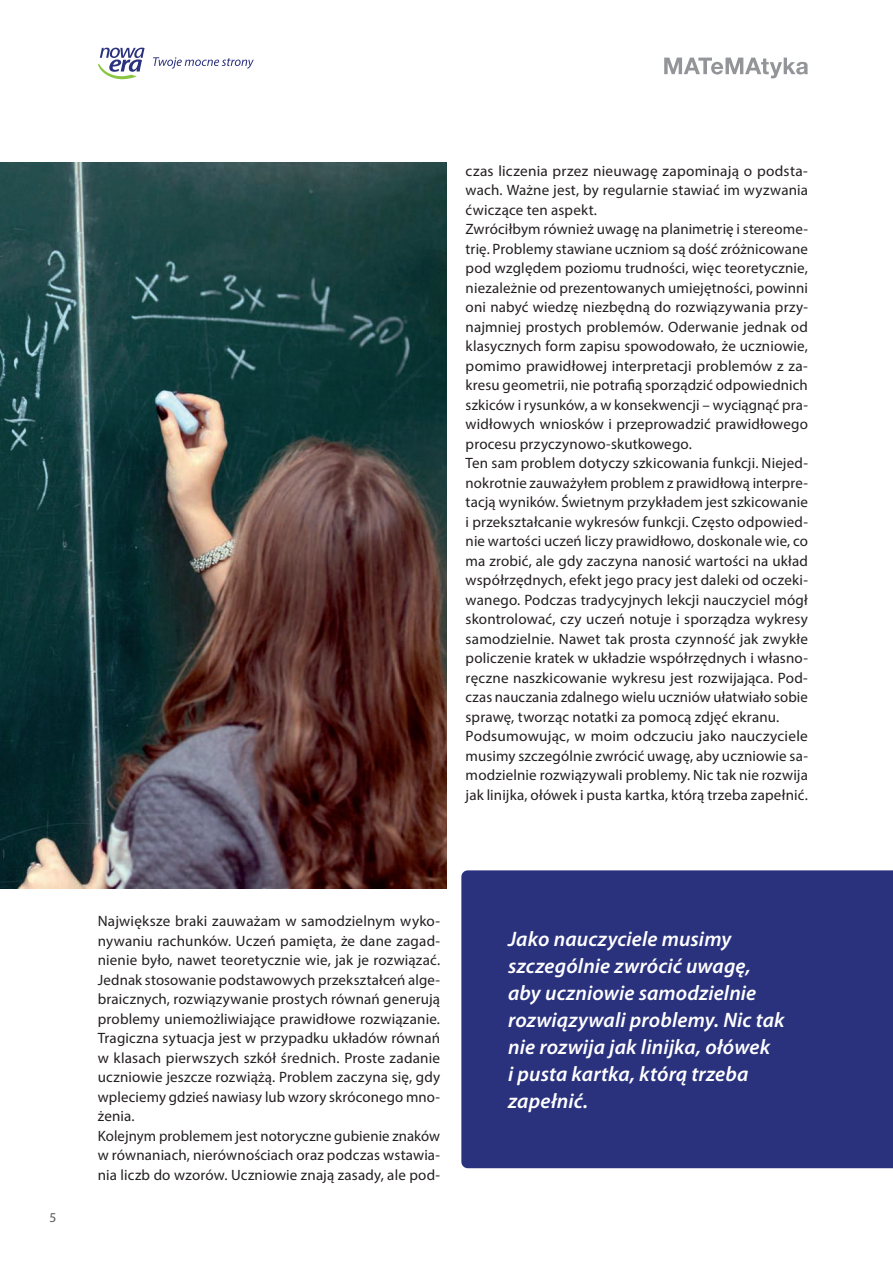
<style>
.page{position:relative;width:893px;height:1263px;background:#fff}
.page>*{position:absolute;margin:0;border:0;box-sizing:border-box;transform-origin:0 0}
.t1{font:italic 600 21px/27px "Myriad Pro";letter-spacing:.005em;color:#fff}
.t2{font:15px/19.5px "Myriad Pro";letter-spacing:.01em;color:#231f20}
.t3{font:13.5px "Myriad Pro";color:#57585a}
</style>
<div class="page">
<svg style="left:98px;top:48px;width:47px;height:32px"></svg>
<svg style="left:153px;top:57px;width:101px;height:12px"></svg>
<svg style="left:664px;top:58px;width:144px;height:20px"></svg>
<div style="left:461px;top:870px;width:432px;height:298px;background:#2a317d"></div>
<img style="left:0;top:162px;width:446px;height:727px">
<p class="t2" style="left:466px;top:160px;width:344px">czas liczenia przez nieuwagę zapominają o podsta&shy;wach. Ważne jest, by regularnie stawiać im wyzwania ćwiczące ten aspekt.<br>Zwróciłbym również uwagę na planimetrię i stereome&shy;trię. Problemy stawiane uczniom są dość zróżnicowane pod względem poziomu trudności, więc teoretycznie, niezależnie od prezentowanych umiejętności, powinni oni nabyć wiedzę niezbędną do rozwiązywania przy&shy;najmniej prostych problemów. Oderwanie jednak od klasycznych form zapisu spowodowało, że uczniowie, pomimo prawidłowej interpretacji problemów z za&shy;kresu geometrii, nie potrafią sporządzić odpowiednich szkiców i rysunków, a w konsekwencji – wyciągnąć pra&shy;widłowych wniosków i przeprowadzić prawidłowego procesu przyczynowo-skutkowego.<br>Ten sam problem dotyczy szkicowania funkcji. Niejed&shy;nokrotnie zauważyłem problem z prawidłową interpre&shy;tacją wyników. Świetnym przykładem jest szkicowanie i przekształcanie wykresów funkcji. Często odpowied&shy;nie wartości uczeń liczy prawidłowo, doskonale wie, co ma zrobić, ale gdy zaczyna nanosić wartości na układ współrzędnych, efekt jego pracy jest daleki od oczeki&shy;wanego. Podczas tradycyjnych lekcji nauczyciel mógł skontrolować, czy uczeń notuje i sporządza wykresy samodzielnie. Nawet tak prosta czynność jak zwykłe policzenie kratek w układzie współrzędnych i własno&shy;ręczne naszkicowanie wykresu jest rozwijająca. Pod&shy;czas nauczania zdalnego wielu uczniów ułatwiało sobie sprawę, tworząc notatki za pomocą zdjęć ekranu.<br>Podsumowując, w moim odczuciu jako nauczyciele musimy szczególnie zwrócić uwagę, aby uczniowie sa&shy;modzielnie rozwiązywali problemy. Nic tak nie rozwija jak linijka, ołówek i pusta kartka, którą trzeba zapełnić.</p>
<p class="t3" style="left:49px;top:1209px;width:8px">5</p>
<p class="t2" style="left:98px;top:911px;width:344px">Największe braki zauważam w samodzielnym wyko&shy;nywaniu rachunków. Uczeń pamięta, że dane zagad&shy;nienie było, nawet teoretycznie wie, jak je rozwiązać.<br>Jednak stosowanie podstawowych przekształceń alge&shy;braicznych, rozwiązywanie prostych równań generują problemy uniemożliwiające prawidłowe rozwiązanie.<br>Tragiczna sytuacja jest w przypadku układów równań w klasach pierwszych szkół średnich. Proste zadanie uczniowie jeszcze rozwiążą. Problem zaczyna się, gdy wpleciemy gdzieś nawiasy lub wzory skróconego mno&shy;żenia.<br>Kolejnym problemem jest notoryczne gubienie znaków w równaniach, nierównościach oraz podczas wstawia&shy;nia liczb do wzorów. Uczniowie znają zasady, ale pod-</p>
<h1 class="t1" style="left:508px;top:924px;width:278px">Jako nauczyciele musimy szczególnie zwrócić uwagę, aby uczniowie samodzielnie rozwiązywali problemy. Nic tak nie rozwija jak linijka, ołówek<br>i pusta kartka, którą trzeba zapełnić.</h1>
</div>
